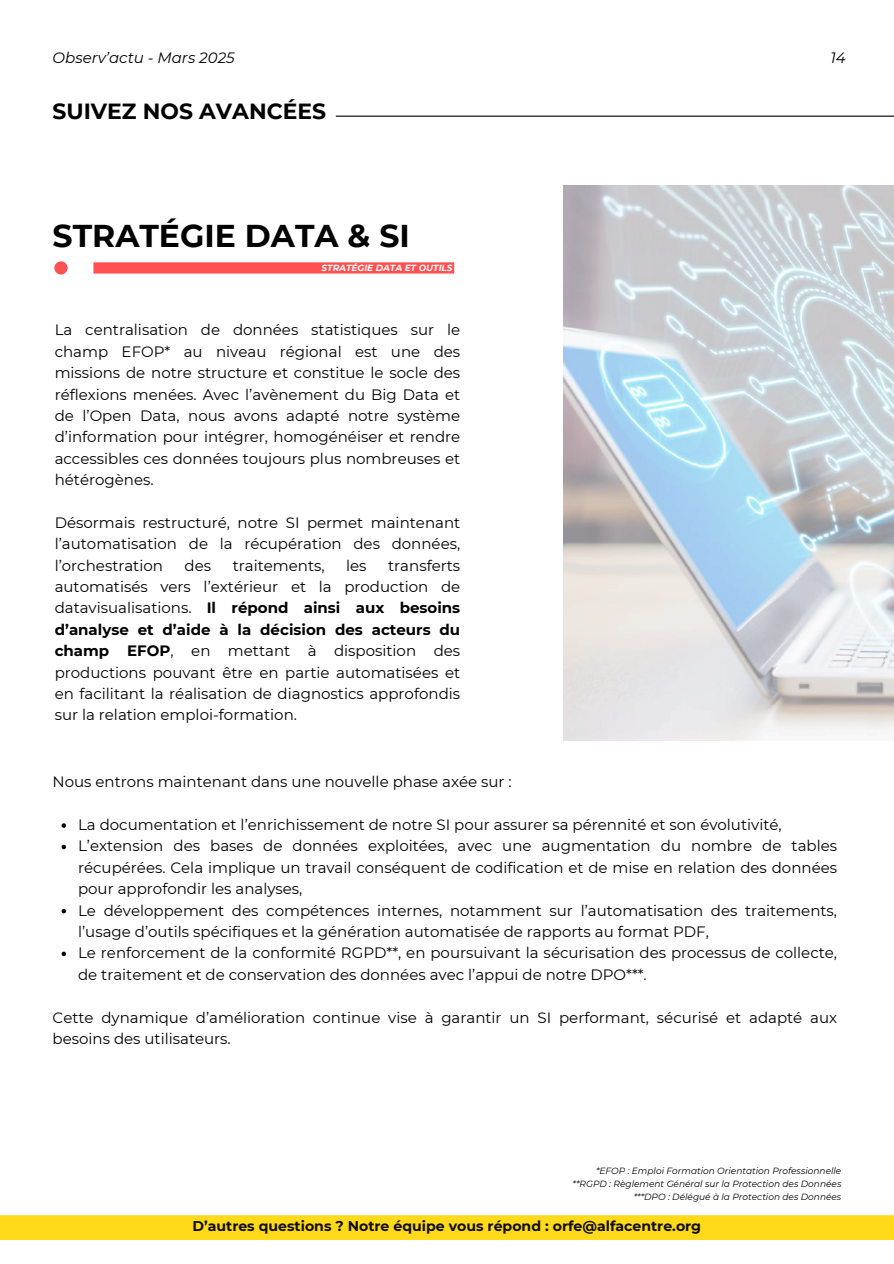
<style>
.page{position:relative;width:894px;height:1264px;background:#fff}
.page>*{position:absolute;margin:0;border:0;box-sizing:border-box;transform-origin:0 0}
.t1{font:700 31.5px "Montserrat";color:#000}
.t2{font:700 21.9px "Montserrat";color:#000}
.t3{font:15px/21.3px "Montserrat";color:#000;text-align:justify}
.t4{font:italic 15px "Montserrat";color:#000}
.t5{font:700 14.1px "Montserrat";color:#0f0e0c}
.t6{font:italic 9px/12.8px "Montserrat";color:#000;text-align:right}
.t7{font:italic 700 8.85px "Montserrat";color:#fff}
.s1{font-weight:700}
</style>
<div class="page">
<img style="left:563px;top:186px;width:330px;height:554px">
<div style="left:0;top:1215px;width:893px;height:24px;background:#ffd91a"></div>
<div style="left:93px;top:262px;width:361px;height:11px;background:#ff5151"></div>
<div style="left:54px;top:261px;width:14px;height:13px;background:#ff5151;border-radius:50%"></div>
<hr style="left:336px;top:116px;width:557px;height:1px;background:#000">
<svg style="left:62px;top:823px;width:4px;height:4px"></svg>
<svg style="left:62px;top:844px;width:4px;height:5px"></svg>
<svg style="left:62px;top:908px;width:4px;height:5px"></svg>
<svg style="left:62px;top:951px;width:4px;height:5px"></svg>
<p class="t4" style="left:53px;top:49px;width:184px">Observ’actu - Mars 2025</p>
<p class="t4" style="left:830px;top:49px;width:17px">14</p>
<h2 class="t2" style="left:53px;top:98px;width:275px">SUIVEZ NOS AVANCÉES</h2>
<h1 class="t1" style="left:53px;top:216px;width:359px">STRATÉGIE DATA &amp; SI</h1>
<p class="t7" style="left:321px;top:262px;width:132px">STRATÉGIE DATA ET OUTILS</p>
<p class="t3" style="left:55px;top:319px;width:407px">La centralisation de données statistiques sur le champ EFOP* au niveau régional est une des missions de notre structure et constitue le socle des réflexions menées. Avec l’avènement du Big Data et de l’Open Data, nous avons adapté notre système d’information pour intégrer, homogénéiser et rendre accessibles ces données toujours plus nombreuses et hétérogènes.</p>
<p class="t3" style="left:55px;top:512px;width:407px">Désormais restructuré, notre SI permet maintenant l’automatisation de la récupération des données, l’orchestration</p>
<p class="t3" style="left:55px;top:554px;width:407px;text-indent:333px">transferts automatisés vers l’extérieur et la production de datavisualisations. <span class="s1">Il répond ainsi aux besoins d’analyse et d’aide à la décision des acteurs du champ EFOP</span>, en mettant à disposition des productions pouvant être en partie automatisées et en facilitant la réalisation de diagnostics approfondis sur la relation emploi-formation.</p>
<p class="t3" style="left:184px;top:554px;width:28px">des</p>
<p class="t3" style="left:233px;top:554px;width:93px">traitements,</p>
<p class="t3" style="left:346px;top:554px;width:22px">les</p>
<p class="t3" style="left:53px;top:771px;width:460px">Nous entrons maintenant dans une nouvelle phase axée sur :</p>
<p class="t3" style="left:78px;top:814px;width:760px;text-align:left">La documentation et l’enrichissement de notre SI pour assurer sa pérennité et son évolutivité, L’extension des bases de données exploitées, avec une augmentation du nombre de tables récupérées. Cela implique un travail conséquent de codification et de mise en relation des données pour approfondir les analyses,<br>Le développement des compétences internes, notamment sur l’automatisation des traitements, l’usage d’outils spécifiques et la génération automatisée de rapports au format PDF,<br>Le renforcement de la conformité RGPD**, en poursuivant la sécurisation des processus de collecte, de traitement et de conservation des données avec l’appui de notre DPO***.</p>
<p class="t3" style="left:53px;top:1006px;width:785px">Cette dynamique d’amélioration continue vise à garantir un SI performant, sécurisé et adapté aux besoins des utilisateurs.</p>
<p class="t6" style="left:572px;top:1164px;width:270px">*EFOP : Emploi Formation Orientation Professionnelle **RGPD : Règlement Général sur la Protection des Données ***DPO : Délégué à la Protection des Données</p>
<p class="t5" style="left:192px;top:1217px;width:510px">D’autres questions ? Notre équipe vous répond : orfe@alfacentre.org</p>
</div>
